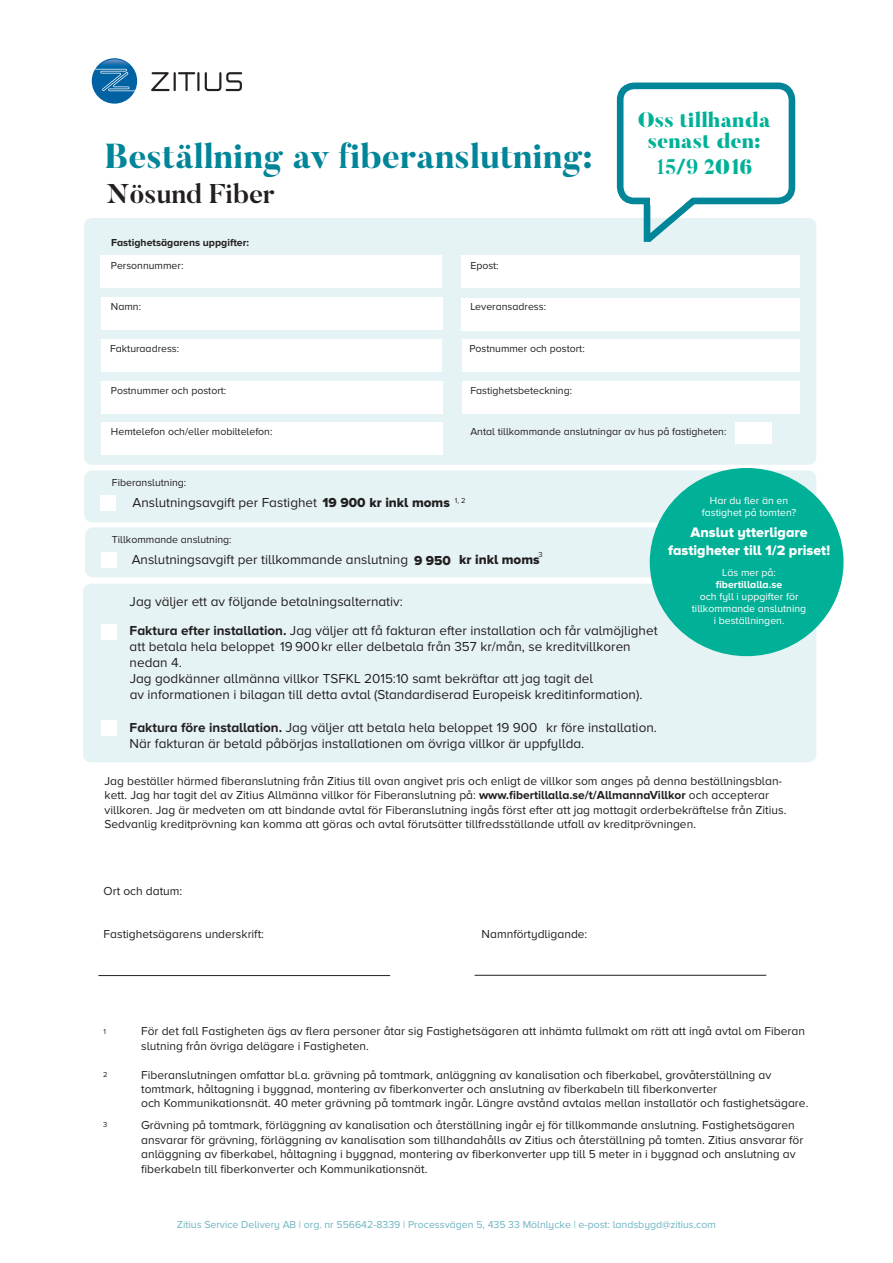
<style>
.page{position:relative;width:893px;height:1263px;background:#fff}
.page>*{position:absolute;margin:0;border:0;box-sizing:border-box;transform-origin:0 0}
.t1{font:800 34.5px "Butler";color:#008599}
.t2{font:700 27px "Butler";color:#231f20}
.t3{font:900 21px/21px "Butler";color:#00b198;text-align:center}
.t4{font:14.25px "Proxima Nova A Extrabld";color:#fff}
.t5{font:13.5px/16.2px "Proxima Nova A";color:#231f20}
.t6{font:13.5px "Proxima Nova A Extrabld";color:#231f20}
.t7{font:12px/14.4px "Proxima Nova A";color:#231f20}
.t8{font:10.5px "Proxima Nova A";color:#231f20}
.t9{font:10.5px "Proxima Nova A";color:#6db4c2}
.t10{font:10.5px/12px "Proxima Nova A";color:#fff;text-align:center}
.t11{font:700 10.5px "Proxima Nova A";color:#231f20}
.t12{font:700 10.5px/12px "Proxima Nova A";color:#fff;text-align:center}
.t13{font:7.5px "Proxima Nova A";color:#231f20}
.s1{font-weight:700}
.s2{font-family:"Proxima Nova A Extrabld"}
.s3{font-weight:400}
</style>
<div class="page">
<div style="left:84px;top:218px;width:732px;height:247px;background:#e6f3f5;border-radius:9px"></div>
<div style="left:84px;top:470px;width:732px;height:52px;background:#e6f3f5;border-radius:9px"></div>
<div style="left:85px;top:527px;width:732px;height:50px;background:#e6f3f5;border-radius:9px"></div>
<div style="left:83px;top:584px;width:733px;height:178px;background:#e6f3f5;border-radius:9px"></div>
<div style="left:93px;top:60px;width:43px;height:42px;background:#0062a3;border-radius:50%"></div>
<div style="left:92px;top:58px;width:45px;height:46px;border:3px solid #0062a3;border-radius:50%"></div>
<svg style="left:95px;top:59px;width:40px;height:32px"></svg>
<svg style="left:151px;top:72px;width:48px;height:19px"></svg>
<svg style="left:205px;top:72px;width:37px;height:19px"></svg>
<div style="left:461px;top:255px;width:339px;height:33px;background:#fff"></div>
<div style="left:100px;top:255px;width:342px;height:33px;background:#fff"></div>
<div style="left:101px;top:339px;width:341px;height:33px;background:#fff"></div>
<div style="left:462px;top:339px;width:338px;height:33px;background:#fff"></div>
<div style="left:101px;top:381px;width:342px;height:33px;background:#fff"></div>
<div style="left:462px;top:381px;width:338px;height:32px;background:#fff"></div>
<div style="left:100px;top:495px;width:15px;height:16px;background:#fff"></div>
<div style="left:461px;top:298px;width:339px;height:33px;background:#fff"></div>
<div style="left:101px;top:297px;width:342px;height:33px;background:#fff"></div>
<div style="left:101px;top:422px;width:342px;height:33px;background:#fff"></div>
<div style="left:735px;top:422px;width:37px;height:22px;background:#fff"></div>
<div style="left:101px;top:624px;width:16px;height:15px;background:#fff"></div>
<div style="left:101px;top:720px;width:15px;height:16px;background:#fff"></div>
<div style="left:617px;top:83px;width:178px;height:121px;border:7px solid #008599;border-radius:14px"></div>
<svg style="left:639px;top:196px;width:63px;height:46px"></svg>
<div style="left:650px;top:468px;width:193px;height:188px;background:#00b198;border-radius:50%"></div>
<div style="left:101px;top:553px;width:15px;height:15px;background:#fff"></div>
<hr style="left:98px;top:975px;width:292px;height:1px;background:#231f20">
<hr style="left:475px;top:975px;width:291px;height:1px;background:#231f20">
<p class="t1" style="left:105px;top:134px;width:490px">Beställning av <span class="s1">f</span>iberanslutning:</p>
<p class="t2" style="left:107px;top:177px;width:169px">Nösund Fiber</p>
<p class="t3" style="left:638px;top:110px;width:134px">Oss tillhanda senast den:</p>
<p class="t3" style="left:656px;top:157px;width:98px"><span class="s1">15</span>/<span class="s1">9</span> 2016</p>
<p class="t11" style="left:111px;top:236px;width:140px">Fastighetsägarens uppgifter:</p>
<p class="t8" style="left:111px;top:260px;width:74px">Personnummer:</p>
<p class="t8" style="left:470px;top:260px;width:30px">Epost:</p>
<p class="t8" style="left:111px;top:301px;width:32px">Namn:</p>
<p class="t8" style="left:470px;top:301px;width:77px">Leveransadress:</p>
<p class="t8" style="left:110px;top:342px;width:71px">Fakturaadress:</p>
<p class="t8" style="left:469px;top:342px;width:117px">Postnummer och postort:</p>
<p class="t8" style="left:111px;top:384px;width:117px">Postnummer och postort:</p>
<p class="t8" style="left:470px;top:384px;width:103px">Fastighetsbeteckning:</p>
<p class="t8" style="left:111px;top:426px;width:163px">Hemtelefon och/eller mobiltelefon:</p>
<p class="t8" style="left:470px;top:426px;width:258px">Antal tillkommande anslutningar av hus på fastigheten:</p>
<p class="t8" style="left:112px;top:477px;width:76px">Fiberanslutning:</p>
<p class="t5" style="left:132px;top:494px;width:319px">Anslutningsavgift per Fastighet <span class="s2">19 900 kr inkl moms</span></p>
<p class="t13" style="left:455px;top:496px;width:12px">1, 2</p>
<p class="t8" style="left:112px;top:534px;width:121px">Tillkommande anslutning:</p>
<p class="t5" style="left:132px;top:551px;width:321px">Anslutningsavgift per tillkommande anslutning <span class="s2">9 950</span></p>
<p class="t6" style="left:459px;top:552px;width:82px">kr inkl moms</p>
<p class="t13" style="left:538px;top:550px;width:6px">3</p>
<p class="t5" style="left:130px;top:587px;width:529px;line-height:28.8px">Jag väljer ett av följande betalningsalternativ:<br><span class="s1">Faktura efter installation.</span> Jag väljer att få fakturan efter installation och får valmöjlighet</p>
<p class="t5" style="left:130px;top:638px;width:514px">att betala hela beloppet 19 900kr eller delbetala från 357 kr/mån, se kreditvillkoren nedan 4.<br>Jag godkänner allmänna villkor TSFKL 2015:10 samt bekräftar att jag tagit del<br>av informationen i bilagan till detta avtal (Standardiserad Europeisk kreditinformation).</p>
<p class="t5" style="left:130px;top:719px;width:409px"><span class="s1">Faktura före installation.</span> Jag väljer att betala hela beloppet 19 900</p>
<p class="t5" style="left:130px;top:719px;width:529px;text-indent:416px">kr före installation.<br>När fakturan är betald påbörjas installationen om övriga villkor är uppfyllda.</p>
<p class="t10" style="left:710px;top:494px;width:80px">Har du fler än en</p>
<p class="t10" style="left:702px;top:506px;width:96px">fastighet på tomten?</p>
<p class="t4" style="left:690px;top:524px;width:119px">Anslut ytterligare</p>
<p class="t4" style="left:668px;top:542px;width:164px">fastigheter till 1/2 priset!</p>
<p class="t12" style="left:716px;top:566px;width:68px"><span class="s3">Läs mer på: </span>fibertillalla.se</p>
<p class="t10" style="left:700px;top:590px;width:100px">och fyll i uppgifter för</p>
<p class="t10" style="left:692px;top:602px;width:116px">tillkommande anslutning i beställningen.</p>
<p class="t7" style="left:105px;top:774px;width:683px">Jag beställer härmed fiberanslutning från Zitius till ovan angivet pris och enligt de villkor som anges på denna beställningsblan&shy;kett. Jag har tagit del av Zitius Allmänna villkor för Fiberanslutning på: <span class="s1">www.fibertillalla.se/t/AllmannaVillkor</span> och accepterar villkoren. Jag är medveten om att bindande avtal för Fiberanslutning ingås först efter att jag mottagit orderbekräftelse från Zitius.<br>Sedvanlig kreditprövning kan komma att göras och avtal förutsätter tillfredsställande utfall av kreditprövningen.</p>
<p class="t7" style="left:104px;top:884px;width:80px">Ort och datum:</p>
<p class="t7" style="left:104px;top:927px;width:162px">Fastighetsägarens underskrift:</p>
<p class="t7" style="left:482px;top:927px;width:107px">Namnförtydligande:</p>
<p class="t13" style="left:104px;top:1027px;width:4px">1</p>
<p class="t13" style="left:103px;top:1071px;width:6px">2</p>
<p class="t13" style="left:103px;top:1120px;width:6px">3</p>
<p class="t7" style="left:141px;top:1024px;width:665px">För det fall Fastigheten ägs av flera personer åtar sig Fastighetsägaren att inhämta fullmakt om rätt att ingå avtal om Fiberan slutning från övriga delägare i Fastigheten.</p>
<p class="t7" style="left:141px;top:1067px;width:669px">Fiberanslutningen omfattar bl.a. grävning på tomtmark, anläggning av kanalisation och fiberkabel, grovåterställning av tomtmark, håltagning i byggnad, montering av fiberkonverter och anslutning av fiberkabeln till fiberkonverter<br>och Kommunikationsnät. 40 meter grävning på tomtmark ingår. Längre avstånd avtalas mellan installatör och fastighetsägare.</p>
<p class="t7" style="left:141px;top:1118px;width:655px">Grävning på tomtmark, förläggning av kanalisation och återställning ingår ej för tillkommande anslutning. Fastighetsägaren</p>
<p class="t7" style="left:141px;top:1132px;width:664px">ansvarar för grävning, förläggning av kanalisation som tillhandahålls av Zitius och återställning på tomten. Zitius ansvarar för anläggning av fiberkabel, håltagning i byggnad, montering av fiberkonverter upp till 5 meter in i byggnad och anslutning av fiberkabeln till fiberkonverter och Kommunikationsnät.</p>
<p class="t9" style="left:177px;top:1219px;width:540px">Zitius Service Delivery AB | org. nr 556642-8339 | Processvägen 5, 435 33 Mölnlycke | e-post: landsbygd@zitius.com</p>
</div>
